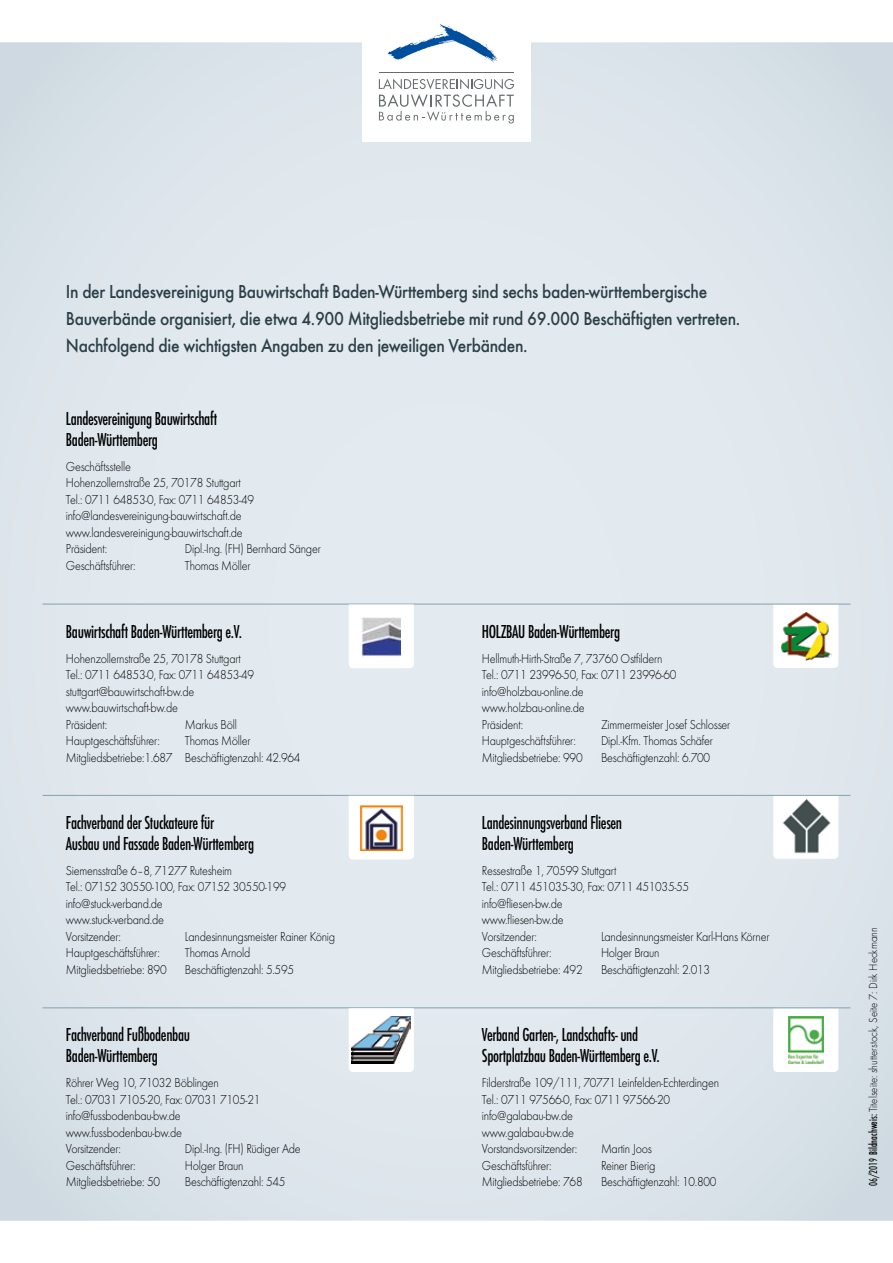
<style>
.page{position:relative;width:893px;height:1263px;background:#fff}
.page>*{position:absolute;margin:0;border:0;box-sizing:border-box;transform-origin:0 0}
.t1{font:500 19.5px/21px "Futura Con";letter-spacing:-.02em;color:#000;scale:.9 1}
.t2{font:500 19.5px/27px "Futura";letter-spacing:-.02em;color:#2b3f47;scale:.9 1}
.t3{font:300 13.5px/16.5px "Futura";letter-spacing:-.02em;color:#000;scale:.9 1}
.t4{font:300 12px "Futura";color:#000;scale:.9 1}
.s1{font-family:"Futura Con Boo";font-weight:400}
.s2{font-family:"Futura Con";font-weight:500}
</style>
<div class="page">
<div style="left:0;top:43px;width:893px;height:1177px;background:#e1e8ee"></div>
<svg style="left:773px;top:1008px;width:65px;height:64px"></svg>
<img style="left:788px;top:1017px;width:35px;height:46px">
<div style="left:773px;top:605px;width:65px;height:63px;background:#fff"></div>
<img style="left:780px;top:612px;width:52px;height:48px">
<hr style="left:43px;top:1007px;width:807px;height:1px;background:#84a0ae">
<svg style="left:773px;top:796px;width:65px;height:63px"></svg>
<img style="left:776px;top:799px;width:60px;height:57px">
<hr style="left:43px;top:795px;width:807px;height:1px;background:#84a0ae">
<hr style="left:43px;top:604px;width:807px;height:1px;background:#84a0ae">
<div style="left:362px;top:0;width:169px;height:141px;background:#fff"></div>
<hr style="left:379px;top:73px;width:135px;height:1px;background:#666c6e">
<svg style="left:379px;top:79px;width:135px;height:44px"></svg>
<svg style="left:388px;top:24px;width:110px;height:39px"></svg>
<svg style="left:349px;top:1008px;width:65px;height:64px"></svg>
<img style="left:352px;top:1017px;width:59px;height:46px">
<div style="left:349px;top:796px;width:65px;height:63px;background:#fff"></div>
<img style="left:360px;top:805px;width:42px;height:45px">
<div style="left:349px;top:604px;width:65px;height:64px;background:#fff"></div>
<img style="left:362px;top:617px;width:39px;height:40px">
<p class="t2" style="left:66px;top:278px;width:751px">In der Landesvereinigung Bauwirtschaft Baden-Württemberg sind sechs baden-württembergische<br>Bauverbände organisiert, die etwa 4.900 Mitgliedsbetriebe mit rund 69.000 Beschäftigten vertreten.<br>Nachfolgend die wichtigsten Angaben zu den jeweiligen Verbänden.</p>
<h1 class="t1" style="left:66px;top:408px;width:170px">Landesvereinigung Bauwirtschaft<br>Baden-Württemberg</h1>
<p class="t3" style="left:66px;top:458px;width:211px">Geschäftsstelle<br>Hohenzollernstraße 25, 70178 Stuttgart Tel.: 0711 64853-0, Fax: 0711 64853-49 info@landesvereinigung-bauwirtschaft.de www.landesvereinigung-bauwirtschaft.de Präsident:</p>
<p class="t3" style="left:185px;top:540px;width:152px">Dipl.-Ing. (FH) Bernhard Sänger</p>
<p class="t3" style="left:66px;top:557px;width:79px">Geschäftsführer:</p>
<p class="t3" style="left:185px;top:557px;width:75px">Thomas Möller</p>
<h1 class="t1" style="left:66px;top:621px;width:197px">Bauwirtschaft Baden-Württemberg e.V.</h1>
<p class="t3" style="left:66px;top:650px;width:211px">Hohenzollernstraße 25, 70178 Stuttgart<br>Tel.: 0711 64853-0, Fax: 0711 64853-49 stuttgart@bauwirtschaft-bw.de www.bauwirtschaft-bw.de<br>Präsident:</p>
<p class="t3" style="left:185px;top:716px;width:59px">Markus Böll</p>
<h1 class="t1" style="left:482px;top:621px;width:155px">HOLZBAU Baden-Württemberg</h1>
<p class="t3" style="left:482px;top:650px;width:218px">Hellmuth-Hirth-Straße 7, 73760 Ostfildern<br>Tel.: 0711 23996-50, Fax: 0711 23996-60 info@holzbau-online.de www.holzbau-online.de<br>Präsident:</p>
<p class="t3" style="left:601px;top:716px;width:145px">Zimmermeister Josef Schlosser</p>
<p class="t3" style="left:66px;top:732px;width:106px">Hauptgeschäftsführer:</p>
<p class="t3" style="left:66px;top:732px;width:262px;text-indent:119px">Thomas Möller<br>Mitgliedsbetriebe:1.687 Beschäftigtenzahl: 42.964</p>
<p class="t3" style="left:482px;top:732px;width:106px">Hauptgeschäftsführer:</p>
<p class="t3" style="left:601px;top:732px;width:126px">Dipl.-Kfm. Thomas Schäfer</p>
<p class="t3" style="left:482px;top:749px;width:113px">Mitgliedsbetriebe: 990</p>
<p class="t3" style="left:601px;top:749px;width:123px">Beschäftigtenzahl: 6.700</p>
<h1 class="t1" style="left:66px;top:812px;width:211px">Fachverband der Stuckateure für<br>Ausbau und Fassade Baden-Württemberg</h1>
<p class="t3" style="left:66px;top:862px;width:246px">Siemensstraße 6–8, 71277 Rutesheim<br>Tel.: 07152 30550-100, Fax: 07152 30550-199 info@stuck-verband.de<br>www.stuck-verband.de<br>Vorsitzender:</p>
<p class="t3" style="left:185px;top:928px;width:168px">Landesinnungsmeister Rainer König</p>
<h1 class="t1" style="left:482px;top:812px;width:157px">Landesinnungsverband Fliesen<br>Baden-Württemberg</h1>
<p class="t3" style="left:482px;top:862px;width:232px">Ressestraße 1, 70599 Stuttgart<br>Tel.: 0711 451035-30, Fax: 0711 451035-55 info@fliesen-bw.de<br>www.fliesen-bw.de<br>Vorsitzender:</p>
<p class="t3" style="left:601px;top:928px;width:189px">Landesinnungsmeister Karl-Hans Körner</p>
<p class="t3" style="left:66px;top:945px;width:106px">Hauptgeschäftsführer:</p>
<p class="t3" style="left:185px;top:945px;width:74px">Thomas Arnold</p>
<p class="t3" style="left:66px;top:961px;width:113px">Mitgliedsbetriebe: 890</p>
<p class="t3" style="left:185px;top:961px;width:123px">Beschäftigtenzahl: 5.595</p>
<p class="t3" style="left:482px;top:945px;width:79px">Geschäftsführer:</p>
<p class="t3" style="left:601px;top:945px;width:67px">Holger Braun</p>
<p class="t3" style="left:482px;top:961px;width:113px">Mitgliedsbetriebe: 492</p>
<p class="t3" style="left:601px;top:961px;width:123px">Beschäftigtenzahl: 2.013</p>
<h1 class="t1" style="left:66px;top:1025px;width:140px">Fachverband Fußbodenbau<br>Baden-Württemberg</h1>
<p class="t3" style="left:66px;top:1075px;width:218px">Röhrer Weg 10, 71032 Böblingen<br>Tel.: 07031 7105-20, Fax: 07031 7105-21 info@fussbodenbau-bw.de www.fussbodenbau-bw.de<br>Vorsitzender:</p>
<p class="t3" style="left:185px;top:1141px;width:130px">Dipl.-Ing. (FH) Rüdiger Ade</p>
<h1 class="t1" style="left:482px;top:1025px;width:199px">Verband Garten-, Landschafts- und<br>Sportplatzbau Baden-Württemberg e.V.</h1>
<p class="t3" style="left:482px;top:1075px;width:265px">Filderstraße 109/111, 70771 Leinfelden-Echterdingen<br>Tel.: 0711 97566-0, Fax: 0711 97566-20 info@galabau-bw.de<br>www.galabau-bw.de<br>Vorstandsvorsitzender:</p>
<p class="t3" style="left:601px;top:1141px;width:58px">Martin Joos</p>
<p class="t3" style="left:66px;top:1157px;width:79px">Geschäftsführer:</p>
<p class="t3" style="left:185px;top:1157px;width:67px">Holger Braun</p>
<p class="t3" style="left:66px;top:1174px;width:106px">Mitgliedsbetriebe: 50</p>
<p class="t3" style="left:185px;top:1174px;width:113px">Beschäftigtenzahl: 545</p>
<p class="t3" style="left:482px;top:1157px;width:79px">Geschäftsführer:</p>
<p class="t3" style="left:601px;top:1157px;width:62px">Reiner Bierig</p>
<p class="t3" style="left:482px;top:1174px;width:113px">Mitgliedsbetriebe: 768</p>
<p class="t3" style="left:601px;top:1174px;width:130px">Beschäftigtenzahl: 10.800</p>
<p class="t4" style="left:866px;top:1185px;width:289px;rotate:-90deg"><span class="s1">06/2019</span> <span class="s2">Bildnachweis:</span> Titelseite: shutterstock, Seite 7: Dirk Heckmann</p>
</div>
